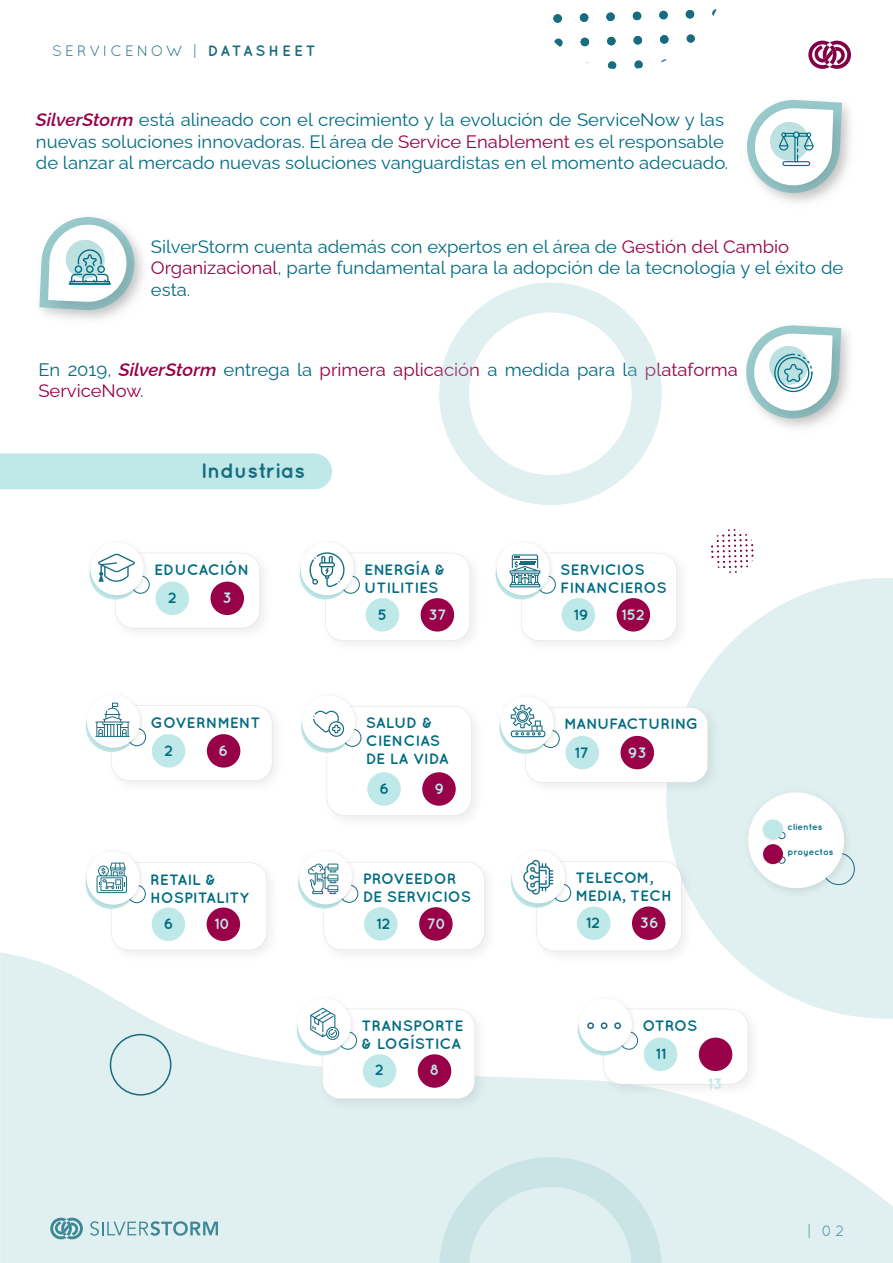
<style>
.page{position:relative;width:893px;height:1263px;background:#fff}
.page>*{position:absolute;margin:0;border:0;box-sizing:border-box;transform-origin:0 0}
.t1{font:700 21px "Quicksand";color:#186c80}
.t2{font:18px/21.6px "Raleway";color:#006c82}
.t3{font:18px/21.6px "Raleway";color:#980047}
.t4{font:700 15px/18px "Quicksand";color:#006c82}
.t5{font:15px "Quicksand";letter-spacing:.195em;color:#186c80}
.t6{font:700 15px "Quicksand";letter-spacing:-.005em;color:#bfe8e8}
.t7{font:700 15px/28.2px "Quicksand";letter-spacing:-.025em;color:#006c82}
.t8{font:700 9px "Quicksand";color:#006c82}
.s1{font-weight:700}
.s2{font-weight:600;font-style:italic;color:#980047}
.s3{color:#980047}
.s4{color:#006c82}
.s5{font-weight:600;font-style:italic}
</style>
<div class="page">
<svg style="left:808px;top:41px;width:43px;height:28px"></svg>
<svg style="left:0;top:952px;width:893px;height:311px;fill:#e0efef"></svg>
<svg style="left:666px;top:578px;width:227px;height:441px;fill:#e0efef"></svg>
<img style="left:528px;top:852px;width:171px;height:116px">
<img style="left:511px;top:852px;width:62px;height:52px">
<div style="left:512px;top:850px;width:53px;height:53px;background:#fff;border-radius:50%"></div>
<img style="left:738px;top:783px;width:120px;height:118px">
<div style="left:748px;top:792px;width:96px;height:96px;background:#fff;border-radius:50%"></div>
<img style="left:313px;top:1000px;width:179px;height:116px">
<img style="left:292px;top:993px;width:67px;height:65px">
<div style="left:298px;top:998px;width:53px;height:53px;background:#fff;border-radius:50%"></div>
<img style="left:595px;top:1000px;width:170px;height:101px">
<svg style="left:603px;top:1009px;width:145px;height:75px"></svg>
<div style="left:644px;top:1037px;width:33px;height:34px;background:#bfe8e8;border-radius:50%"></div>
<div style="left:699px;top:1037px;width:33px;height:34px;background:#980047;border-radius:50%"></div>
<img style="left:573px;top:993px;width:67px;height:65px">
<div style="left:579px;top:998px;width:53px;height:53px;background:#fff;border-radius:50%"></div>
<div style="left:0;top:453px;width:332px;height:36px;background:#bfe8e8"></div>
<img style="left:763px;top:823px;width:23px;height:42px">
<div style="left:763px;top:819px;width:20px;height:20px;background:#bfe8e8;border-radius:50%"></div>
<div style="left:778px;top:856px;width:7px;height:8px;border:1px solid #186c80;border-radius:50%"></div>
<div style="left:763px;top:844px;width:20px;height:20px;background:#980047;border-radius:50%"></div>
<img style="left:89px;top:544px;width:62px;height:49px">
<div style="left:90px;top:542px;width:54px;height:53px;background:#fff;border-radius:50%"></div>
<svg style="left:98px;top:553px;width:162px;height:75px"></svg>
<img style="left:299px;top:544px;width:52px;height:50px">
<div style="left:301px;top:542px;width:53px;height:53px;background:#fff;border-radius:50%"></div>
<img style="left:536px;top:566px;width:158px;height:92px">
<img style="left:495px;top:546px;width:53px;height:51px">
<div style="left:497px;top:542px;width:53px;height:53px;background:#fff;border-radius:50%"></div>
<img style="left:126px;top:719px;width:149px;height:65px">
<img style="left:86px;top:702px;width:47px;height:44px">
<div style="left:87px;top:695px;width:53px;height:53px;background:#fff;border-radius:50%"></div>
<img style="left:301px;top:697px;width:52px;height:52px">
<div style="left:302px;top:695px;width:53px;height:53px;background:#fff;border-radius:50%"></div>
<img style="left:538px;top:698px;width:187px;height:102px">
<img style="left:499px;top:698px;width:62px;height:51px">
<div style="left:500px;top:696px;width:54px;height:53px;background:#fff;border-radius:50%"></div>
<img style="left:102px;top:877px;width:182px;height:90px">
<img style="left:85px;top:852px;width:51px;height:53px">
<div style="left:87px;top:852px;width:53px;height:53px;background:#fff;border-radius:50%"></div>
<img style="left:315px;top:877px;width:187px;height:90px">
<img style="left:298px;top:859px;width:50px;height:44px">
<div style="left:299px;top:851px;width:53px;height:53px;background:#fff;border-radius:50%"></div>
<svg style="left:553px;top:9px;width:164px;height:38px"></svg>
<svg style="left:608px;top:61px;width:8px;height:8px"></svg>
<svg style="left:634px;top:60px;width:9px;height:9px"></svg>
<svg style="left:661px;top:59px;width:6px;height:3px"></svg>
<svg style="left:511px;top:705px;width:197px;height:77px"></svg>
<svg style="left:313px;top:706px;width:159px;height:110px"></svg>
<svg style="left:97px;top:862px;width:170px;height:88px"></svg>
<svg style="left:523px;top:860px;width:158px;height:91px"></svg>
<svg style="left:510px;top:553px;width:167px;height:88px"></svg>
<svg style="left:308px;top:862px;width:177px;height:88px"></svg>
<svg style="left:310px;top:1008px;width:165px;height:91px"></svg>
<div style="left:587px;top:1022px;width:7px;height:7px;border:2px solid #186c80;border-radius:50%"></div>
<div style="left:601px;top:1022px;width:6px;height:7px;border:2px solid #186c80;border-radius:50%"></div>
<div style="left:614px;top:1022px;width:7px;height:7px;border:2px solid #186c80;border-radius:50%"></div>
<svg style="left:309px;top:552px;width:161px;height:89px"></svg>
<svg style="left:110px;top:1034px;width:61px;height:61px;background:#d1e5e6"></svg>
<svg style="left:711px;top:529px;width:42px;height:44px"></svg>
<svg style="left:439px;top:1157px;width:223px;height:106px;background:#d7eaea"></svg>
<div style="left:439px;top:282px;width:223px;height:223px;border:30px solid #98cacc;border-radius:50%"></div>
<svg style="left:95px;top:703px;width:177px;height:78px"></svg>
<svg style="left:746px;top:99px;width:96px;height:95px"></svg>
<svg style="left:39px;top:216px;width:97px;height:95px"></svg>
<hr style="left:68px;top:283px;width:43px;height:2px;background:#006c82">
<svg style="left:745px;top:324px;width:96px;height:95px"></svg>
<p class="t5" style="left:52px;top:42px;width:265px">SERVICENOW | <span class="s1">DATASHEET</span></p>
<p class="t2" style="left:36px;top:107px;width:694px"><span class="s2">SilverStorm</span> está alineado con el crecimiento y la evolución de ServiceNow y las nuevas soluciones innovadoras. El área de <span class="s3">Service Enablement</span> es el responsable de lanzar al mercado nuevas soluciones vanguardistas en el momento adecuado.</p>
<p class="t2" style="left:151px;top:234px;width:694px">SilverStorm cuenta además con expertos en el área de <span class="s3">Gestión del Cambio<br>Organizacional</span>, parte fundamental para la adopción de la tecnología y el éxito de esta.</p>
<p class="t3" style="left:38px;top:356px;width:701px"><span class="s4">En 2019,</span> <span class="s5">SilverStorm</span> <span class="s4">entrega la</span> primera aplicación <span class="s4">a medida para la</span> plataforma<br>ServiceNow<span class="s4">.</span></p>
<p class="t1" style="left:201px;top:458px;width:106px">Industrias</p>
<p class="t4" style="left:168px;top:555px;width:83px;line-height:28.2px;text-indent:-13px">EDUCACIÓN<br>2</p>
<p class="t6" style="left:223px;top:589px;width:11px">3</p>
<p class="t4" style="left:164px;top:708px;width:98px;line-height:28.2px;text-indent:-14px">GOVERNMENT<br>2</p>
<p class="t6" style="left:219px;top:741px;width:11px">6</p>
<p class="t4" style="left:150px;top:870px;width:100px">RETAIL &amp;<br>HOSPITALITY</p>
<p class="t4" style="left:164px;top:914px;width:11px">6</p>
<p class="t6" style="left:214px;top:915px;width:18px">10</p>
<p class="t4" style="left:364px;top:560px;width:83px">ENERGÍA &amp;<br>UTILITIES</p>
<p class="t4" style="left:378px;top:605px;width:11px">5</p>
<p class="t6" style="left:428px;top:605px;width:20px">37</p>
<p class="t4" style="left:366px;top:713px;width:84px">SALUD &amp;<br>CIENCIAS<br>DE LA VIDA</p>
<p class="t4" style="left:379px;top:779px;width:11px">6</p>
<p class="t6" style="left:434px;top:780px;width:11px">9</p>
<p class="t4" style="left:363px;top:869px;width:110px">PROVEEDOR<br>DE SERVICIOS</p>
<p class="t4" style="left:376px;top:914px;width:16px">12</p>
<p class="t6" style="left:427px;top:915px;width:21px">70</p>
<p class="t4" style="left:361px;top:1016px;width:104px">TRANSPORTE &amp; LOGÍSTICA</p>
<p class="t4" style="left:375px;top:1060px;width:11px">2</p>
<p class="t6" style="left:430px;top:1060px;width:11px">8</p>
<p class="t4" style="left:560px;top:560px;width:108px">SERVICIOS<br>FINANCIEROS</p>
<p class="t4" style="left:574px;top:605px;width:17px">19</p>
<p class="t6" style="left:622px;top:605px;width:25px">152</p>
<p class="t7" style="left:575px;top:709px;width:125px;text-indent:-10px">MANUFACTURING<br>17</p>
<p class="t6" style="left:628px;top:743px;width:21px">93</p>
<p class="t4" style="left:576px;top:868px;width:98px">TELECOM,<br>MEDIA, TECH</p>
<p class="t4" style="left:586px;top:913px;width:16px">12</p>
<p class="t6" style="left:640px;top:914px;width:21px">36</p>
<p class="t4" style="left:656px;top:1011px;width:43px;line-height:28.2px;text-indent:-13px">OTROS<br>11</p>
<p class="t6" style="left:708px;top:1075px;width:16px">13</p>
<p class="t8" style="left:787px;top:821px;width:36px">clientes</p>
<p class="t8" style="left:787px;top:846px;width:48px">proyectos</p>
<p class="t5" style="left:807px;top:1222px;width:39px">| 02</p>
</div>
